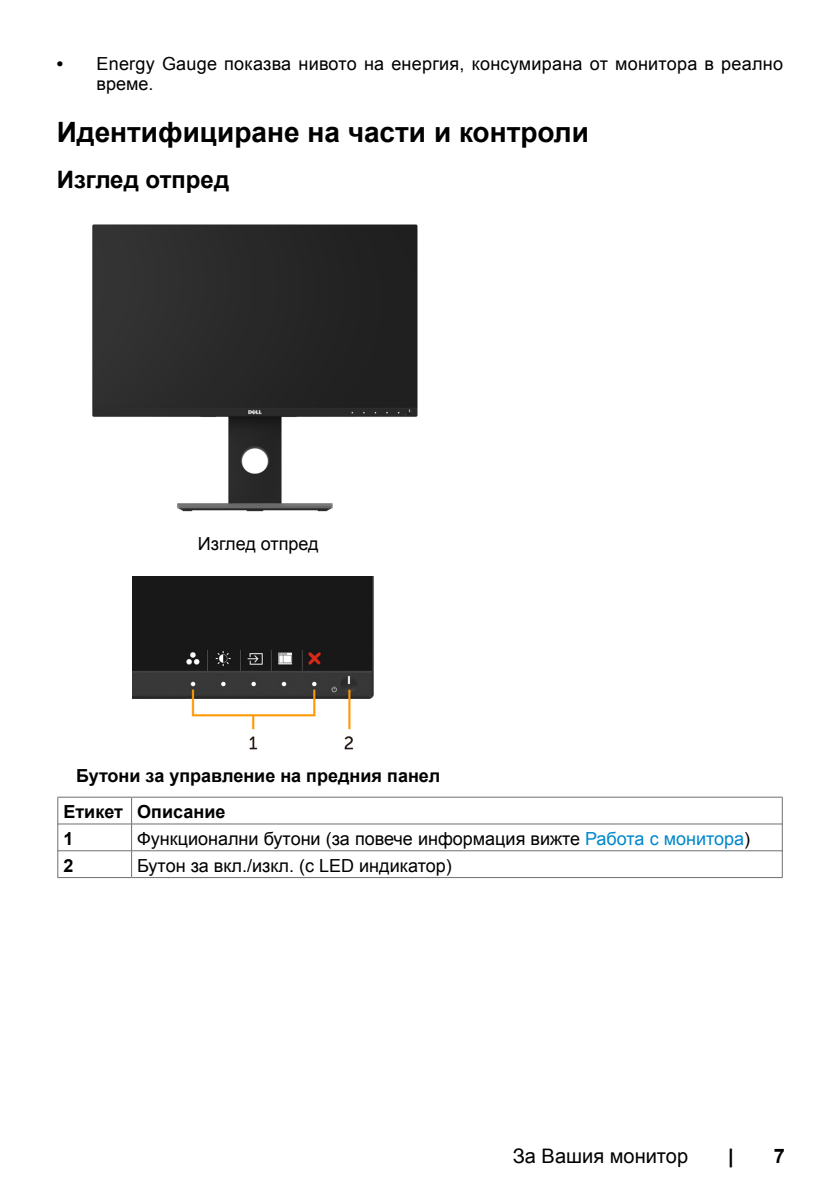
<style>
.page{position:relative;width:840px;height:1191px;background:#fff}
.page>*{position:absolute;margin:0;border:0;box-sizing:border-box;transform-origin:0 0}
.Head2{font:700 28px "Arial";color:#000}
.Head4{font:700 24px "Arial";color:#000}
.t1{font:20px "Arial";color:#000}
.t2{font:700 20px "Arial";color:#000}
.Callout{font:18px/20px "Arial";color:#000}
.Paragraph{font:700 18px "Arial";color:#000}
.Callout_Head{font:700 18px "Arial";color:#000}
.Paragraph-2{font:18px "Arial";color:#000}
.Callout-2{font:700 18px "Arial";color:#000}
.s1{font-weight:700}
.s2{color:#0087cb}
</style>
<div class="page">
<img style="left:92px;top:224px;width:326px;height:288px">
<img style="left:133px;top:576px;width:241px;height:174px">
<hr style="left:57px;top:797px;width:74px;height:1px;background:#6d6e71">
<hr style="left:131px;top:797px;width:651px;height:1px;background:#6d6e71">
<hr style="left:57px;top:823px;width:75px;height:1px;background:#6d6e71">
<hr style="left:131px;top:823px;width:651px;height:1px;background:#6d6e71">
<svg style="left:57px;top:797px;width:1px;height:80px"></svg>
<hr style="left:57px;top:850px;width:75px;height:1px;background:#6d6e71">
<hr style="left:57px;top:877px;width:74px;height:1px;background:#6d6e71">
<svg style="left:131px;top:797px;width:1px;height:80px"></svg>
<svg style="left:781px;top:797px;width:1px;height:80px"></svg>
<hr style="left:131px;top:850px;width:651px;height:1px;background:#6d6e71">
<hr style="left:131px;top:877px;width:651px;height:1px;background:#6d6e71">
<p class="Callout" style="left:96px;top:54px;width:687px;text-indent:-40px"><span class="s1">•</span> Energy Gauge показва нивото на енергия, консумирана от монитора в реално време.</p>
<p class="Head2" style="left:57px;top:113px;width:533px">Идентифициране на части и контроли</p>
<p class="Head4" style="left:57px;top:164px;width:174px">Изглед отпред</p>
<p class="Paragraph-2" style="left:198px;top:532px;width:122px">Изглед отпред</p>
<p class="Paragraph" style="left:76px;top:764px;width:365px">Бутони за управление на предния панел</p>
<p class="Callout_Head" style="left:63px;top:800px;width:61px">Етикет</p>
<p class="Callout_Head" style="left:137px;top:800px;width:90px">Описание</p>
<p class="Callout-2" style="left:63px;top:827px;width:12px">1</p>
<p class="Callout" style="left:137px;top:829px;width:614px">Функционални бутони (за повече информация вижте <span class="s2">Работа с монитора</span>)</p>
<p class="Callout-2" style="left:63px;top:853px;width:12px">2</p>
<p class="Callout" style="left:137px;top:855px;width:316px">Бутон за вкл./изкл. (с LED индикатор)</p>
<p class="t1" style="left:512px;top:1142px;width:177px">За Вашия монитор</p>
<p class="t2" style="left:727px;top:1142px;width:7px">|</p>
<p class="t2" style="left:773px;top:1142px;width:13px">7</p>
</div>
